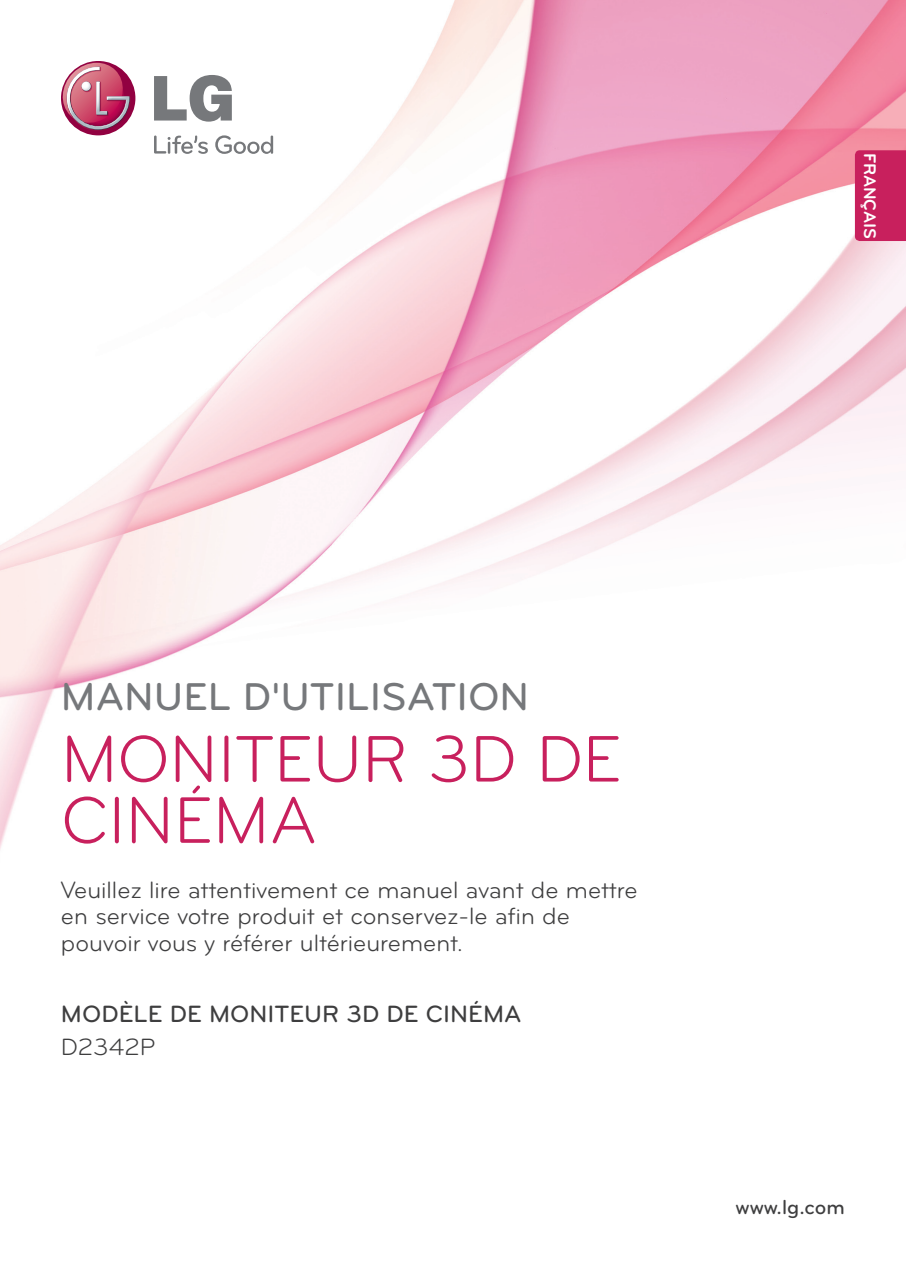
<style>
.page{position:relative;width:906px;height:1278px;background:#fff}
.page>*{position:absolute;margin:0;border:0;box-sizing:border-box;transform-origin:0 0}
.t1{font:68.25px/61.2px "Bryant LG";color:#c8205d}
.t2{font:500 40.25px "Bryant LG";color:#76787b}
.t3{font:24.5px/26.2px "Bryant LG";color:#3e3e3f}
.t4{font:500 24.5px "Bryant LG";color:#3e3e3f}
.t5{font:500 21px "Bryant LG";color:#3e3e3f}
.t6{font:700 17.5px "Bryant LG";color:#fff}
</style>
<div class="page">
<img style="left:0;top:0;width:906px;height:849px">
<svg style="left:61px;top:61px;width:74px;height:74px"></svg>
<svg style="left:59px;top:63px;width:72px;height:68px"></svg>
<svg style="left:154px;top:75px;width:78px;height:47px"></svg>
<svg style="left:154px;top:135px;width:54px;height:19px"></svg>
<svg style="left:215px;top:135px;width:58px;height:19px"></svg>
<div style="left:855px;top:150px;width:51px;height:91px;background:#c8205d"></div>
<p class="t6" style="left:881px;top:153px;width:88px;rotate:90deg">FRANÇAIS</p>
<p class="t2" style="left:61px;top:672px;width:470px">MANUEL D'UTILISATION</p>
<p class="t1" style="left:61px;top:729px;width:562px">MONITEUR 3D DE<br>CINÉMA</p>
<p class="t3" style="left:61px;top:877px;width:578px">Veuillez lire attentivement ce manuel avant de mettre en service votre produit et conservez-le afin de pouvoir vous y référer ultérieurement.</p>
<p class="t4" style="left:61px;top:999px;width:462px">MODÈLE DE MONITEUR 3D DE CINÉMA</p>
<p class="t3" style="left:61px;top:1034px;width:96px">D2342P</p>
<p class="t5" style="left:735px;top:1193px;width:111px">www.lg.com</p>
</div>
